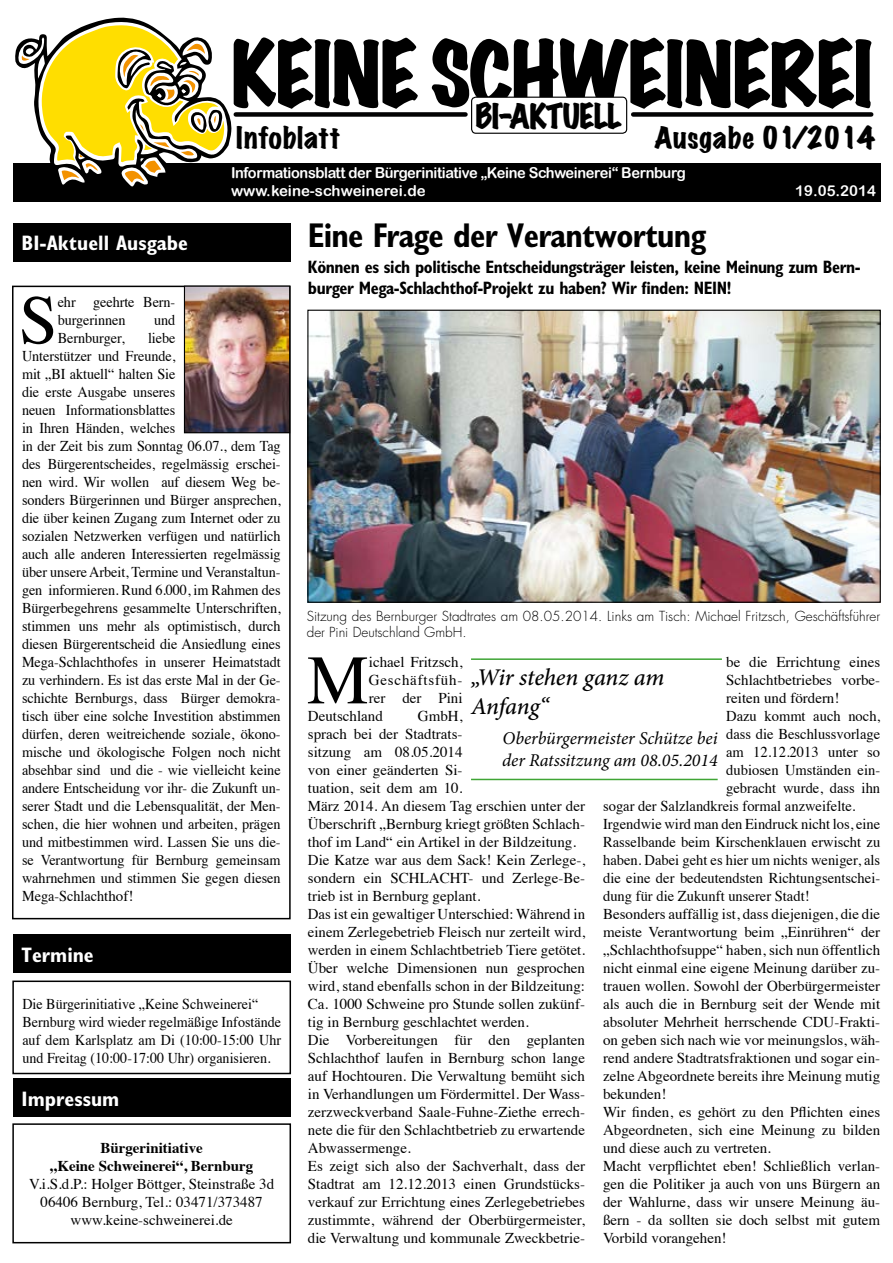
<style>
.page{position:relative;width:893px;height:1263px;background:#fff}
.page>*{position:absolute;margin:0;border:0;box-sizing:border-box;transform-origin:0 0}
.t1{font:expanded 80.1px "Marker Felt";letter-spacing:-.015em;color:#000}
.Fließtext_mit_Ini{font:69.45px "Times";color:#000}
.Ü1{font:700 condensed 34.5px "Gill Sans";letter-spacing:-.025em;color:#000;scale:.95 1}
.t2{font:expanded 30.75px "Marker Felt";letter-spacing:-.02em;color:#000}
.t3{font:expanded 27px "Marker Felt";letter-spacing:.03em;color:#000}
.Zitat{font:italic 500 24px/28.8px "Minion Pro";letter-spacing:-.01em;color:#000}
.t4{font:700 condensed 21px "Gill Sans";color:#fff}
.Ü2{font:700 condensed 18px/21.6px "Gill Sans";letter-spacing:-.025em;color:#000;scale:.95 1}
.Zitat_Quelle{font:italic 18px/21.6px "Minion Pro";color:#000}
.Fließtext_Ohne_Init{font:15px/18px "Times";color:#000;text-align:justify}
.Fließtext_mit_Ini-2{font:15px/18px "Times";letter-spacing:-.005em;color:#000;scale:.95 1}
.Fließtext_mit_Ini-3{font:15px/18px "Times";letter-spacing:-.005em;color:#000}
.Fließtext_Ohne_Init-2{font:15px/18px "Times";color:#000;text-align:justify;scale:.94 1}
.t5{font:15px "Arial Rounded MT Bold";letter-spacing:-.025em;color:#fff}
.Fließtext_Ohne_Init-3{font:700 15px/18px "Times";color:#000;text-align:center}
.t6{font:15px "Arial Rounded MT Bold";color:#fff}
.Fließtext_mit_Ini-4{font:15px "Times";letter-spacing:.055em;color:#000}
.t7{font:300 13.5px/16.2px "Futura";color:#000}
</style>
<div class="page">
<div style="left:231px;top:163px;width:649px;height:39px;background:#000"></div>
<svg style="left:14px;top:17px;width:218px;height:185px"></svg>
<img style="left:309px;top:312px;width:570px;height:289px">
<div style="left:307px;top:310px;width:574px;height:293px;border:1px solid #000"></div>
<div style="left:12px;top:286px;width:279px;height:633px;border:2px solid #000"></div>
<div style="left:12px;top:1123px;width:279px;height:120px;border:2px solid #000"></div>
<div style="left:12px;top:980px;width:279px;height:94px;border:2px solid #000"></div>
<div style="left:13px;top:223px;width:277px;height:39px;background:#000"></div>
<div style="left:13px;top:1078px;width:277px;height:39px;background:#000"></div>
<div style="left:13px;top:934px;width:277px;height:39px;background:#000"></div>
<img style="left:186px;top:288px;width:102px;height:143px">
<div style="left:184px;top:286px;width:106px;height:147px;border:1px solid #000"></div>
<hr style="left:471px;top:658px;width:251px;height:2px;background:#3fa535">
<hr style="left:471px;top:779px;width:247px;height:1px;background:#3fa535">
<div style="left:471px;top:97px;width:156px;height:37px;border:1px solid #000;border-radius:4px"></div>
<div style="left:236px;top:112px;width:229px;height:5px;background:#020203"></div>
<div style="left:633px;top:112px;width:238px;height:5px;background:#020203"></div>
<p class="t1" style="left:231px;top:11px;width:643px">KEINE SCHWEINEREI</p>
<p class="t3" style="left:236px;top:116px;width:106px">Infoblatt</p>
<p class="t3" style="left:654px;top:116px;width:221px">Ausgabe 01/2014</p>
<p class="t5" style="left:231px;top:164px;width:456px">Informationsblatt der Bürgerinitiative „Keine Schweinerei“ Bernburg</p>
<p class="t6" style="left:231px;top:182px;width:196px">www.keine-schweinerei.de</p>
<p class="t5" style="left:795px;top:182px;width:82px">19.05.2014</p>
<p class="t2" style="left:475px;top:91px;width:148px">BI-AKTUELL</p>
<p class="t4" style="left:22px;top:231px;width:168px">BI-Aktuell Ausgabe</p>
<p class="Fließtext_mit_Ini" style="left:19px;top:255px;width:40px">S</p>
<p class="Fließtext_mit_Ini-2" style="left:58px;top:292px;width:125px">ehr geehrte Bern&shy;burgerinnen</p>
<p class="Fließtext_mit_Ini-2" style="left:154px;top:310px;width:24px">und</p>
<p class="Fließtext_mit_Ini-2" style="left:22px;top:328px;width:274px;text-indent:126px">liebe<br>Unterstützer und Freunde,<br>mit „BI aktuell“ halten Sie<br>die erste Ausgabe unseres<br>neuen Informationsblattes<br>in Ihren Händen, welches<br>in der Zeit bis zum Sonntag 06.07., dem Tag des Bürgerentscheides, regelmässig erschei&shy;nen wird. Wir wollen auf diesem Weg be&shy;sonders Bürgerinnen und Bürger ansprechen, die über keinen Zugang zum Internet oder zu sozialen Netzwerken verfügen und natürlich auch alle anderen Interessierten regelmässig über unsere Arbeit, Termine und Veranstaltun&shy;gen informieren. Rund 6.000, im Rahmen des Bürgerbegehrens gesammelte Unterschriften, stimmen uns mehr als optimistisch, durch diesen Bürgerentscheid die Ansiedlung eines Mega-Schlachthofes in unserer Heimatstadt zu verhindern. Es ist das erste Mal in der Ge&shy;schichte Bernburgs, dass Bürger demokra&shy;tisch über eine solche Investition abstimmen dürfen, deren weitreichende soziale, ökono&shy;mische und ökologische Folgen noch nicht absehbar sind und die - wie vielleicht keine andere Entscheidung vor ihr- die Zukunft un&shy;serer Stadt und die Lebensqualität, der Men&shy;schen, die hier wohnen und arbeiten, prägen und mitbestimmen wird. Lassen Sie uns die&shy;se Verantwortung für Bernburg gemeinsam wahrnehmen und stimmen Sie gegen diesen Mega-Schlachthof!</p>
<p class="Fließtext_mit_Ini-2" style="left:58px;top:328px;width:72px">Bernburger,</p>
<p class="t4" style="left:22px;top:942px;width:74px">Termine</p>
<p class="Fließtext_Ohne_Init-2" style="left:22px;top:994px;width:252px">Die Bürgerinitiative „Keine Schweinerei“</p>
<p class="Fließtext_Ohne_Init-2" style="left:22px;top:1012px;width:277px">Bernburg wird wieder regelmäßige Infostände auf dem Karlsplatz am Di (10:00-15:00 Uhr und Freitag (10:00-17:00 Uhr) organisieren.</p>
<p class="t4" style="left:22px;top:1086px;width:99px">Impressum</p>
<p class="Fließtext_Ohne_Init-3" style="left:50px;top:1138px;width:205px">Bürgerinitiative<br>„Keine Schweinerei“, Bernburg</p>
<p class="Fließtext_Ohne_Init" style="left:29px;top:1174px;width:246px">V.i.S.d.P.: Holger Böttger, Steinstraße 3d</p>
<p class="Fließtext_Ohne_Init" style="left:41px;top:1192px;width:224px">06406 Bernburg, Tel.: 03471/373487</p>
<p class="Fließtext_Ohne_Init" style="left:71px;top:1210px;width:164px">www.keine-schweinerei.de</p>
<p class="Ü1" style="left:308px;top:214px;width:421px">Eine Frage der Verantwortung</p>
<p class="Ü2" style="left:308px;top:255px;width:583px">Können es sich politische Entscheidungsträger leisten, keine Meinung zum Bern&shy;burger Mega-Schlachthof-Projekt zu haben? Wir finden: NEIN!</p>
<p class="t7" style="left:307px;top:608px;width:575px">Sitzung des Bernburger Stadtrates am 08.05.2014. Links am Tisch: Michael Fritzsch, Geschäftsführer der Pini Deutschland GmbH.</p>
<p class="Fließtext_mit_Ini" style="left:307px;top:615px;width:63px">M</p>
<p class="Fließtext_mit_Ini-3" style="left:369px;top:652px;width:95px">ichael Fritzsch,</p>
<p class="Fließtext_Ohne_Init" style="left:726px;top:652px;width:156px">be die Errichtung eines Schlachtbetriebes vorbe&shy;reiten und fördern!</p>
<p class="Fließtext_Ohne_Init" style="left:726px;top:706px;width:156px">Dazu kommt auch noch,</p>
<p class="Fließtext_Ohne_Init" style="left:726px;top:724px;width:156px">dass die Beschlussvorlage</p>
<p class="Fließtext_Ohne_Init" style="left:726px;top:742px;width:156px">am 12.12.2013 unter so</p>
<p class="Fließtext_Ohne_Init" style="left:726px;top:760px;width:156px">dubiosen Umständen ein-</p>
<p class="Fließtext_Ohne_Init" style="left:726px;top:778px;width:156px">gebracht wurde, dass ihn</p>
<p class="Fließtext_Ohne_Init" style="left:603px;top:796px;width:254px">sogar der Salzlandkreis formal anzweifelte.</p>
<p class="Fließtext_Ohne_Init" style="left:603px;top:814px;width:279px">Irgendwie wird man den Eindruck nicht los, eine Rasselbande beim Kirschenklauen erwischt zu haben. Dabei geht es hier um nichts weniger, als die eine der bedeutendsten Richtungsentschei&shy;dung für die Zukunft unserer Stadt!</p>
<p class="Fließtext_Ohne_Init" style="left:603px;top:904px;width:279px">Besonders auffällig ist, dass diejenigen, die die meiste Verantwortung beim „Einrühren“ der „Schlachthofsuppe“ haben, sich nun öffentlich nicht einmal eine eigene Meinung darüber zu&shy;trauen wollen. Sowohl der Oberbürgermeister als auch die in Bernburg seit der Wende mit absoluter Mehrheit herrschende CDU-Frakti&shy;on geben sich nach wie vor meinungslos, wäh&shy;rend andere Stadtratsfraktionen und sogar ein&shy;zelne Abgeordnete bereits ihre Meinung mutig bekunden!</p>
<p class="Fließtext_Ohne_Init" style="left:603px;top:1102px;width:279px">Wir finden, es gehört zu den Pflichten eines Abgeordneten, sich eine Meinung zu bilden und diese auch zu vertreten.</p>
<p class="Fließtext_Ohne_Init" style="left:603px;top:1156px;width:279px">Macht verpflichtet eben! Schließlich verlan&shy;gen die Politiker ja auch von uns Bürgern an der Wahlurne, dass wir unsere Meinung äu&shy;ßern - da sollten sie doch selbst mit gutem Vorbild vorangehen!</p>
<p class="Zitat" style="left:471px;top:663px;width:195px">„Wir stehen ganz am<br>Anfang“</p>
<p class="Zitat_Quelle" style="left:502px;top:728px;width:217px">Oberbürgermeister Schütze bei der Ratssitzung am 08.05.2014</p>
<p class="Fließtext_mit_Ini-4" style="left:369px;top:666px;width:95px">Geschäftsfüh-</p>
<p class="Fließtext_mit_Ini-3" style="left:369px;top:688px;width:95px">rer der Pini</p>
<p class="Fließtext_mit_Ini-3" style="left:308px;top:706px;width:76px">Deutschland</p>
<p class="Fließtext_mit_Ini-3" style="left:308px;top:706px;width:279px;text-indent:110px">GmbH,<br>sprach bei der Stadtrats-<br>sitzung am 08.05.2014<br>von einer geänderten Si-<br>tuation, seit dem am 10.<br>März 2014. An diesem Tag erschien unter der<br>Überschrift „Bernburg kriegt größten Schlach&shy;thof im Land“ ein Artikel in der Bildzeitung.</p>
<p class="Fließtext_Ohne_Init" style="left:308px;top:850px;width:279px">Die Katze war aus dem Sack! Kein Zerlege-, sondern ein SCHLACHT- und Zerlege-Be&shy;trieb ist in Bernburg geplant.</p>
<p class="Fließtext_Ohne_Init" style="left:308px;top:904px;width:279px">Das ist ein gewaltiger Unterschied: Während in einem Zerlegebetrieb Fleisch nur zerteilt wird, werden in einem Schlachtbetrieb Tiere getötet.</p>
<p class="Fließtext_Ohne_Init" style="left:308px;top:958px;width:279px">Über welche Dimensionen nun gesprochen wird, stand ebenfalls schon in der Bildzeitung:<br>Ca. 1000 Schweine pro Stunde sollen zukünf&shy;tig in Bernburg geschlachtet werden.</p>
<p class="Fließtext_Ohne_Init" style="left:308px;top:1030px;width:279px">Die Vorbereitungen für den geplanten Schlachthof laufen in Bernburg schon lange auf Hochtouren. Die Verwaltung bemüht sich in Verhandlungen um Fördermittel. Der Wass&shy;zerzweckverband Saale-Fuhne-Ziethe errech&shy;nete die für den Schlachtbetrieb zu erwartende Abwassermenge.</p>
<p class="Fließtext_Ohne_Init" style="left:308px;top:1156px;width:279px">Es zeigt sich also der Sachverhalt, dass der Stadtrat am 12.12.2013 einen Grundstücks&shy;verkauf zur Errichtung eines Zerlegebetriebes zustimmte, während der Oberbürgermeister, die Verwaltung und kommunale Zweckbetrie-</p>
</div>
